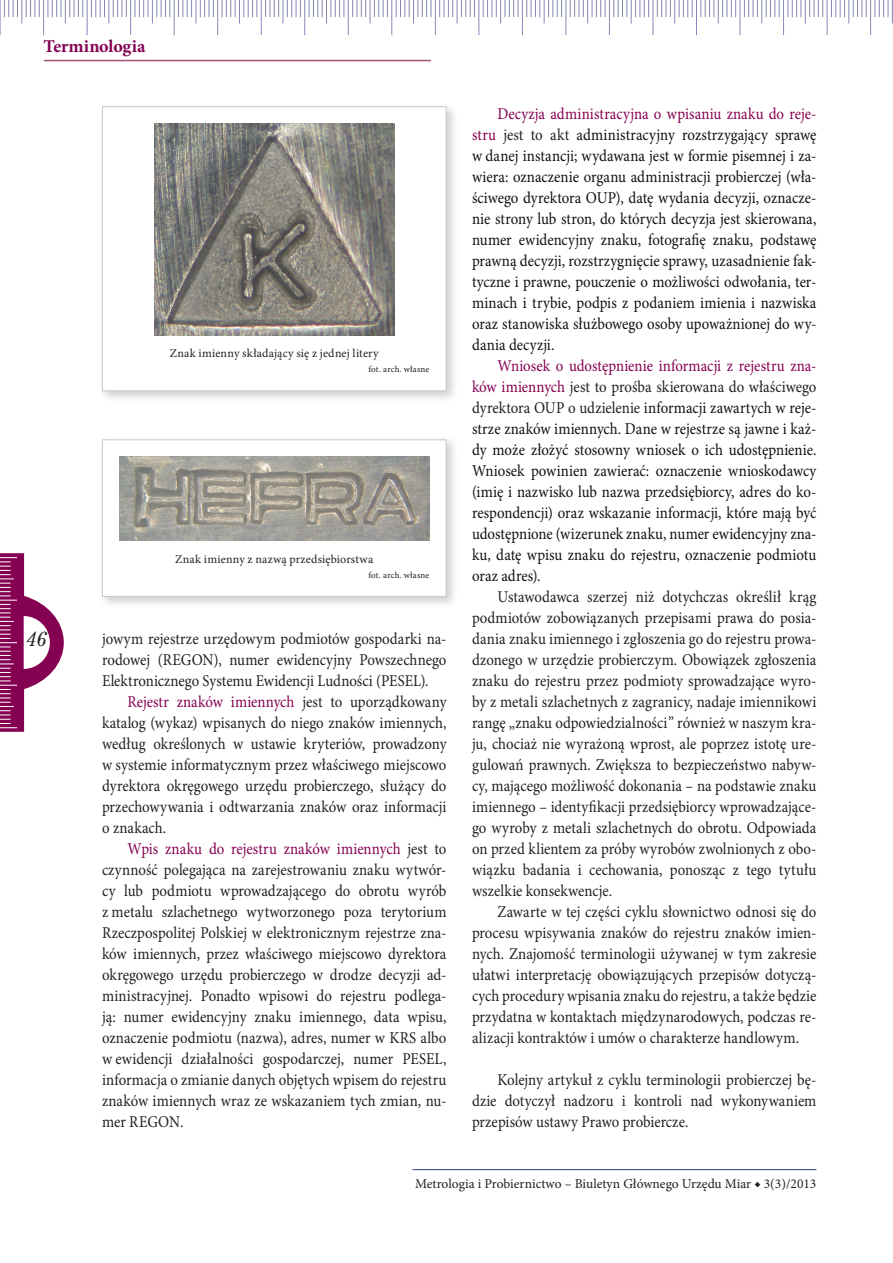
<style>
.page{position:relative;width:893px;height:1263px;background:#fff}
.page>*{position:absolute;margin:0;border:0;box-sizing:border-box;transform-origin:0 0}
.t1{font:italic 21px "Century Schoolbook";color:#231f20;scale:.9 1}
.t2{font:700 18px "Minion Pro";letter-spacing:-.01em;color:#850152}
.teksty{font:16.5px/21px "Minion Pro";color:#231f20;text-align:justify;scale:.9 1}
.teksty-2{font:16.5px/21px "Minion Pro";letter-spacing:.005em;color:#111;text-align:justify;scale:.9 1}
.t3{font:13.5px "Minion Pro";color:#231f20}
.podpis_zdjęć{font:12px "Minion Pro";letter-spacing:.015em;color:#231f20}
.podpis_zdjęć-2{font:9px "Minion Pro";letter-spacing:.02em;color:#231f20}
.s1{color:#850152}
.s2{color:#231f20}
</style>
<div class="page">
<hr style="left:44px;top:60px;width:387px;height:1px;background:#a25079">
<hr style="left:412px;top:1169px;width:404px;height:1px;background:#253f8e">
<svg style="left:0;top:553px;width:64px;height:179px"></svg>
<div style="left:98px;top:435px;width:361px;height:174px;background:#231f20;opacity:.22"></div>
<div style="left:102px;top:439px;width:344px;height:158px;background:#fff;border:1px solid #c7c8ca"></div>
<img style="left:119px;top:456px;width:310px;height:85px">
<div style="left:98px;top:102px;width:361px;height:302px;background:#231f20;opacity:.22"></div>
<div style="left:102px;top:106px;width:344px;height:285px;background:#fff;border:1px solid #c7c8ca"></div>
<img style="left:155px;top:123px;width:239px;height:213px">
<svg style="left:875px;top:0;width:18px;height:24px"></svg>
<hr style="left:870px;top:0;width:1px;height:35px;background:#8688ba">
<svg style="left:831px;top:0;width:36px;height:24px"></svg>
<hr style="left:827px;top:0;width:1px;height:35px;background:#8688ba">
<svg style="left:788px;top:0;width:35px;height:24px"></svg>
<hr style="left:783px;top:0;width:1px;height:35px;background:#8688ba">
<svg style="left:744px;top:0;width:36px;height:24px"></svg>
<hr style="left:740px;top:0;width:1px;height:35px;background:#8688ba">
<svg style="left:701px;top:0;width:35px;height:24px"></svg>
<hr style="left:696px;top:0;width:1px;height:35px;background:#8688ba">
<svg style="left:657px;top:0;width:36px;height:24px"></svg>
<hr style="left:653px;top:0;width:1px;height:35px;background:#8688ba">
<svg style="left:613px;top:0;width:36px;height:24px"></svg>
<hr style="left:609px;top:0;width:1px;height:35px;background:#8688ba">
<svg style="left:570px;top:0;width:36px;height:24px"></svg>
<hr style="left:566px;top:0;width:1px;height:35px;background:#8688ba">
<svg style="left:526px;top:0;width:36px;height:24px"></svg>
<hr style="left:522px;top:0;width:1px;height:35px;background:#8688ba">
<svg style="left:483px;top:0;width:36px;height:24px"></svg>
<hr style="left:479px;top:0;width:1px;height:35px;background:#8688ba">
<svg style="left:439px;top:0;width:36px;height:24px"></svg>
<hr style="left:435px;top:0;width:1px;height:35px;background:#8688ba">
<svg style="left:396px;top:0;width:36px;height:24px"></svg>
<hr style="left:392px;top:0;width:1px;height:35px;background:#8688ba">
<svg style="left:352px;top:0;width:36px;height:24px"></svg>
<hr style="left:348px;top:0;width:1px;height:35px;background:#8688ba">
<svg style="left:309px;top:0;width:36px;height:24px"></svg>
<hr style="left:304px;top:0;width:1px;height:35px;background:#8688ba">
<svg style="left:265px;top:0;width:36px;height:24px"></svg>
<hr style="left:261px;top:0;width:1px;height:35px;background:#8688ba">
<svg style="left:222px;top:0;width:36px;height:24px"></svg>
<hr style="left:217px;top:0;width:1px;height:35px;background:#8688ba">
<svg style="left:178px;top:0;width:36px;height:24px"></svg>
<hr style="left:174px;top:0;width:1px;height:35px;background:#8688ba">
<svg style="left:135px;top:0;width:36px;height:24px"></svg>
<hr style="left:130px;top:0;width:1px;height:35px;background:#8688ba">
<svg style="left:91px;top:0;width:36px;height:24px"></svg>
<hr style="left:87px;top:0;width:1px;height:35px;background:#8688ba">
<svg style="left:48px;top:0;width:36px;height:24px"></svg>
<hr style="left:43px;top:0;width:1px;height:35px;background:#8688ba">
<svg style="left:4px;top:0;width:36px;height:24px"></svg>
<hr style="left:0;top:0;width:1px;height:35px;background:#8688ba">
<p class="t2" style="left:43px;top:34px;width:104px">Terminologia</p>
<p class="podpis_zdjęć" style="left:170px;top:346px;width:210px">Znak imienny składający się z jednej litery</p>
<p class="podpis_zdjęć-2" style="left:368px;top:363px;width:62px">fot. arch. własne</p>
<p class="podpis_zdjęć" style="left:175px;top:551px;width:200px">Znak imienny z nazwą przedsiębiorstwa</p>
<p class="podpis_zdjęć-2" style="left:368px;top:569px;width:62px">fot. arch. własne</p>
<p class="t1" style="left:25px;top:622px;width:25px">46</p>
<p class="teksty" style="left:102px;top:628px;width:384px">jowym rejestrze urzędowym podmiotów gospodarki na&shy;rodowej (REGON), numer ewidencyjny Powszechnego Elektronicznego Systemu Ewidencji Ludności (PESEL).</p>
<p class="teksty" style="left:102px;top:691px;width:384px;text-indent:26px"><span class="s1">Rejestr znaków imiennych</span> jest to uporządkowany katalog (wykaz) wpisanych do niego znaków imiennych, według określonych w ustawie kryteriów, prowadzony w systemie informatycznym przez właściwego miejscowo dyrektora okręgowego urzędu probierczego, służący do przechowywania i odtwarzania znaków oraz informacji o znakach.</p>
<p class="teksty" style="left:102px;top:838px;width:384px;text-indent:26px"><span class="s1">Wpis znaku do rejestru znaków imiennych</span> jest to czynność polegająca na zarejestrowaniu znaku wytwór&shy;cy lub podmiotu wprowadzającego do obrotu wyrób z metalu szlachetnego wytworzonego poza terytorium Rzeczpospolitej Polskiej w elektronicznym rejestrze zna&shy;ków imiennych, przez właściwego miejscowo dyrektora okręgowego urzędu probierczego w drodze decyzji ad&shy;ministracyjnej. Ponadto wpisowi do rejestru podlega&shy;ją: numer ewidencyjny znaku imiennego, data wpisu, oznaczenie podmiotu (nazwa), adres, numer w KRS albo w ewidencji działalności gospodarczej, numer PESEL, informacja o zmianie danych objętych wpisem do rejestru znaków imiennych wraz ze wskazaniem tych zmian, nu&shy;mer REGON.</p>
<p class="teksty-2" style="left:472px;top:103px;width:384px;text-indent:26px"><span class="s1">Decyzja administracyjna o wpisaniu znaku do reje&shy;stru</span> <span class="s2">jest to akt</span> administracyjny rozstrzygający sprawę w danej instancji; wydawana jest w formie pisemnej i za&shy;wiera: oznaczenie organu administracji probierczej (wła&shy;ściwego dyrektora OUP), datę wydania decyzji, oznacze&shy;nie strony lub stron, do których decyzja jest skierowana, numer ewidencyjny znaku, fotografię znaku, podstawę prawną decyzji, rozstrzygnięcie sprawy, uzasadnienie fak&shy;tyczne i prawne, pouczenie o możliwości odwołania, ter&shy;minach i trybie, podpis z podaniem imienia i nazwiska oraz stanowiska służbowego osoby upoważnionej do wy&shy;dania decyzji.</p>
<p class="teksty-2" style="left:472px;top:355px;width:384px;text-indent:26px"><span class="s1">Wniosek o udostępnienie informacji z rejestru zna&shy;ków imiennych</span> <span class="s2">jest to prośba skierowana do właściwego dyrektora OUP o udzielenie</span> informacji zawartych w reje&shy;strze znaków imiennych. Dane w rejestrze są jawne i każ&shy;dy może złożyć stosowny wniosek o ich udostępnienie.<br>Wniosek powinien zawierać: oznaczenie wnioskodawcy (imię i nazwisko lub nazwa przedsiębiorcy, adres do ko&shy;respondencji) oraz wskazanie informacji, które mają być udostępnione (wizerunek znaku, numer ewidencyjny zna&shy;ku, datę wpisu znaku do rejestru, oznaczenie podmiotu oraz adres).</p>
<p class="teksty" style="left:472px;top:586px;width:384px;text-indent:26px">Ustawodawca szerzej niż dotychczas określił krąg podmiotów zobowiązanych przepisami prawa do posia&shy;dania znaku imiennego i zgłoszenia go do rejestru prowa&shy;dzonego w urzędzie probierczym. Obowiązek zgłoszenia znaku do rejestru przez podmioty sprowadzające wyro&shy;by z metali szlachetnych z zagranicy, nadaje imiennikowi rangę „znaku odpowiedzialności” również w naszym kra&shy;ju, chociaż nie wyrażoną wprost, ale poprzez istotę ure&shy;gulowań prawnych. Zwiększa to bezpieczeństwo nabyw&shy;cy, mającego możliwość dokonania – na podstawie znaku imiennego – identyfikacji przedsiębiorcy wprowadzające&shy;go wyroby z metali szlachetnych do obrotu. Odpowiada on przed klientem za próby wyrobów zwolnionych z obo&shy;wiązku badania i cechowania, ponosząc z tego tytułu wszelkie konsekwencje.</p>
<p class="teksty" style="left:472px;top:901px;width:384px;text-indent:26px">Zawarte w tej części cyklu słownictwo odnosi się do procesu wpisywania znaków do rejestru znaków imien&shy;nych. Znajomość terminologii używanej w tym zakresie ułatwi interpretację obowiązujących przepisów dotyczą&shy;cych procedury wpisania znaku do rejestru, a także będzie przydatna w kontaktach międzynarodowych, podczas re&shy;alizacji kontraktów i umów o charakterze handlowym.</p>
<p class="teksty" style="left:472px;top:1069px;width:384px;text-indent:26px">Kolejny artykuł z cyklu terminologii probierczej bę&shy;dzie dotyczył nadzoru i kontroli nad wykonywaniem przepisów ustawy Prawo probiercze.</p>
<p class="t3" style="left:415px;top:1175px;width:403px">Metrologia i Probiernictwo – Biuletyn Głównego Urzędu Miar ◆ 3(3)/2013</p>
</div>
